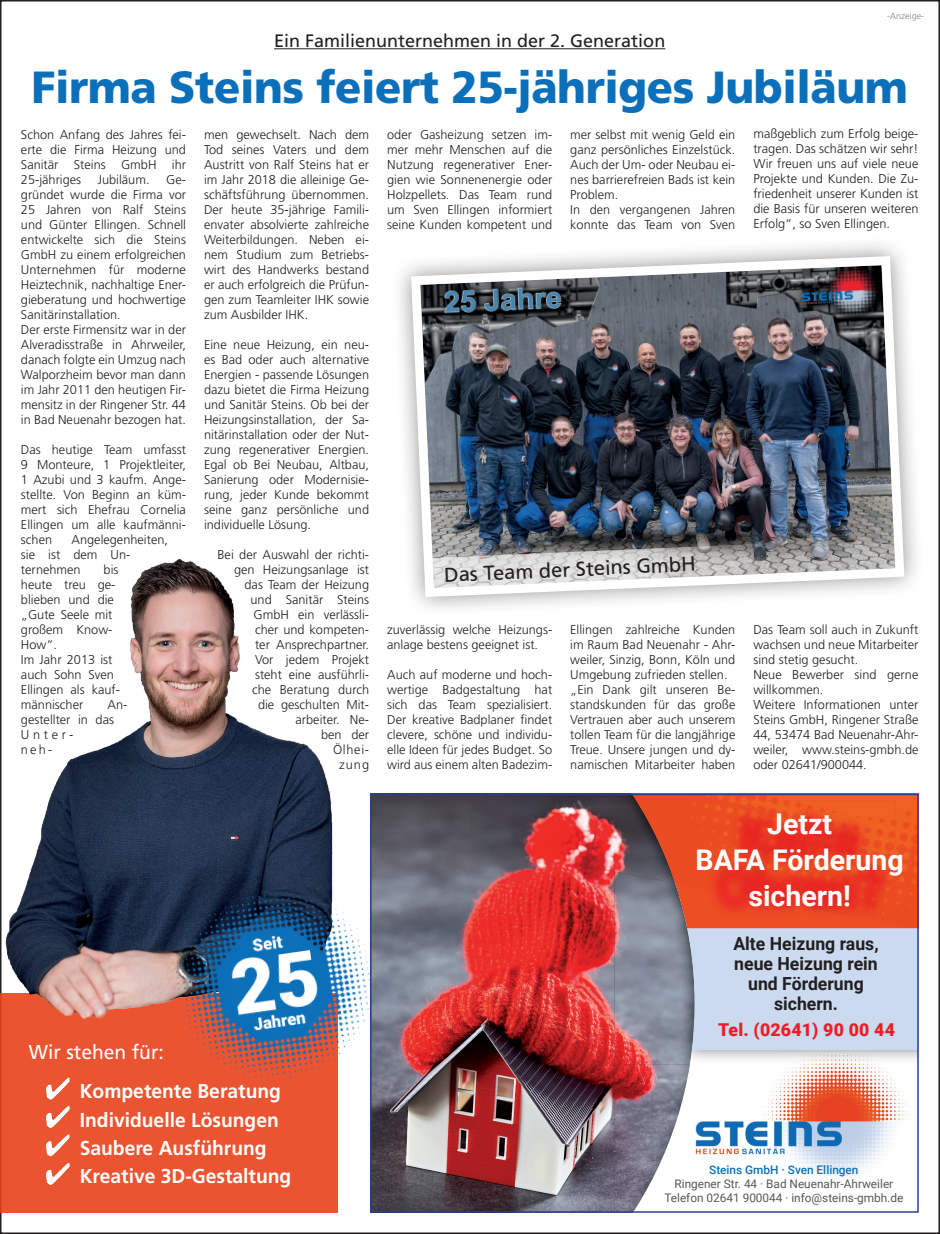
<style>
.page{position:relative;width:940px;height:1234px;background:#fff}
.page>*{position:absolute;margin:0;border:0;box-sizing:border-box;transform-origin:0 0}
.t1{font:900 45px "Frutiger";letter-spacing:-.01em;color:#0b6fb9;scale:.96 1}
.t2{font:700 28.5px/36px "Roboto";color:#fff;text-align:center}
.t3{font:700 20.1px/28.3px "Frutiger";color:#fff;scale:.96 1}
.t4{font:20.1px "Frutiger";color:#231f20}
.t5{font:20.1px "Frutiger";color:#fff;scale:.96 1}
.t6{font:700 18px/20.2px "Roboto";color:#231f20;text-align:center}
.t7{font:18px "Frutiger";color:#231f20}
.t8{font:900 17.7px "Roboto";letter-spacing:.01em;color:#ec1d25}
.t9{font:300 12.75px/15px "Frutiger";color:#231f20}
.t10{font:11.85px/14.2px "Roboto";color:#57585a;text-align:center}
.t11{font:300 9px "Frutiger";color:#808285}
.s1{font-weight:500;color:#0b6fb9}
.s2{color:#0b6fb9}
</style>
<div class="page">
<hr style="left:274px;top:48px;width:391px;height:1px;background:#231f20">
<div style="left:0;top:993px;width:338px;height:219px;background:#eb5431"></div>
<img style="left:46px;top:1077px;width:24px;height:22px">
<img style="left:46px;top:1106px;width:24px;height:21px">
<img style="left:46px;top:1134px;width:24px;height:22px">
<img style="left:46px;top:1163px;width:24px;height:21px">
<img style="left:0;top:549px;width:333px;height:501px">
<img style="left:146px;top:869px;width:224px;height:213px">
<img style="left:372px;top:795px;width:243px;height:415px">
<img style="left:615px;top:1063px;width:12px;height:147px">
<svg style="left:627px;top:1063px;width:57px;height:147px"></svg>
<img style="left:615px;top:882px;width:75px;height:181px">
<img style="left:690px;top:1049px;width:226px;height:13px">
<svg style="left:627px;top:944px;width:289px;height:105px;background:#bbc8db"></svg>
<img style="left:684px;top:1063px;width:227px;height:116px">
<img style="left:773px;top:1053px;width:143px;height:9px">
<img style="left:589px;top:795px;width:26px;height:76px">
<img style="left:615px;top:795px;width:12px;height:87px">
<svg style="left:627px;top:793px;width:292px;height:151px;background:#a7a8bb"></svg>
<img style="left:632px;top:795px;width:284px;height:133px">
<img style="left:705px;top:800px;width:190px;height:120px">
<div style="left:391px;top:236px;width:533px;height:381px;background:#231f20;opacity:.5"></div>
<img style="left:406px;top:251px;width:503px;height:350px">
<svg style="left:429px;top:537px;width:469px;height:53px"></svg>
<p class="t11" style="left:887px;top:11px;width:38px">-Anzeige-</p>
<h3 class="t7" style="left:274px;top:30px;width:393px">Ein Familienunternehmen in der 2. Generation</h3>
<h1 class="t1" style="left:31px;top:60px;width:914px">Firma Steins feiert 25-jähriges Jubiläum</h1>
<p class="t9" style="left:21px;top:127px;width:167px;text-align:justify">Schon Anfang des Jahres fei&shy;erte die Firma Heizung und Sanitär Steins GmbH ihr 25-jähriges</p>
<p class="t9" style="left:98px;top:172px;width:53px">Jubiläum.</p>
<p class="t9" style="left:21px;top:172px;width:167px;text-indent:145px">Ge&shy;gründet wurde die Firma vor<br>25 Jahren von Ralf Steins und Günter Ellingen. Schnell entwickelte sich die Steins<br>GmbH zu einem erfolgreichen<br>Unternehmen für moderne<br>Heiztechnik, nachhaltige Ener&shy;gieberatung und hochwertige<br>Sanitärinstallation.<br>Der erste Firmensitz war in der<br>Alveradisstraße in Ahrweiler, danach folgte ein Umzug nach<br>Walporzheim bevor man dann im Jahr 2011 den heutigen Fir&shy;mensitz in der Ringener Str. 44 in Bad Neuenahr bezogen hat.</p>
<p class="t9" style="left:21px;top:442px;width:167px;text-align:justify">Das heutige Team umfasst 9 Monteure, 1 Projektleiter, 1 Azubi und 3 kaufm. Ange&shy;stellte. Von Beginn an küm&shy;mert sich Ehefrau Cornelia Ellingen um alle kaufmänni&shy;schen</p>
<p class="t9" style="left:21px;top:532px;width:149px;text-indent:51px">Angelegenheiten, sie ist dem Un&shy;ternehmen</p>
<p class="t9" style="left:21px;top:562px;width:101px;text-indent:83px">bis heute treu ge&shy;blieben und die „Gute Seele mit großem Know-<br>How“.<br>Im Jahr 2013 ist auch Sohn Sven<br>Ellingen als kauf&shy;männischer</p>
<p class="t9" style="left:21px;top:697px;width:108px;text-indent:87px">An&shy;gestellter in das<br>Unter-<br>neh-</p>
<p class="t9" style="left:204px;top:127px;width:166px;text-align:justify">men gewechselt. Nach dem Tod seines Vaters und dem Austritt von Ralf Steins hat er im Jahr 2018 die alleinige Ge&shy;schäftsführung übernommen.<br>Der heute 35-jährige Famili&shy;envater absolvierte zahlreiche Weiterbildungen. Neben ei&shy;nem Studium zum Betriebs&shy;wirt des Handwerks bestand er auch erfolgreich die Prüfun&shy;gen zum Teamleiter IHK sowie zum Ausbilder IHK.</p>
<p class="t9" style="left:204px;top:337px;width:166px;text-align:justify">Eine neue Heizung, ein neu&shy;es Bad oder auch alternative Energien - passende Lösungen dazu bietet die Firma Heizung und Sanitär Steins. Ob bei der Heizungsinstallation, der Sa&shy;nitärinstallation oder der Nut&shy;zung regenerativer Energien.<br>Egal ob Bei Neubau, Altbau, Sanierung oder Modernisie&shy;rung, jeder Kunde bekommt seine ganz persönliche und individuelle Lösung.</p>
<p class="t9" style="left:217px;top:547px;width:153px;text-align:right">Bei der Auswahl der richti&shy;gen Heizungsanlage ist das Team der Heizung<br>und Sanitär Steins<br>GmbH ein verlässli-<br>cher und kompeten-<br>ter Ansprechpartner.<br>Vor jedem Projekt<br>steht eine ausführli-<br>che Beratung durch<br>die geschulten Mit&shy;arbeiter. Ne-<br>ben der<br>Ölhei-<br>zung</p>
<h3 class="t5" style="left:29px;top:1039px;width:142px">Wir stehen für:</h3>
<h3 class="t3" style="left:80px;top:1076px;width:222px">Kompetente Beratung<br>Individuelle Lösungen<br>Saubere Ausführung<br>Kreative 3D-Gestaltung</h3>
<p class="t9" style="left:387px;top:127px;width:167px;text-align:justify">oder Gasheizung setzen im&shy;mer mehr Menschen auf die Nutzung regenerativer Ener&shy;gien wie Sonnenenergie oder Holzpellets. Das Team rund um Sven Ellingen informiert seine Kunden kompetent und</p>
<p class="t9" style="left:570px;top:127px;width:167px">mer selbst mit wenig Geld ein ganz persönliches Einzelstück.<br>Auch der Um- oder Neubau ei&shy;nes barrierefreien Bads ist kein<br>Problem.<br>In den vergangenen Jahren konnte das Team von Sven</p>
<p class="t9" style="left:753px;top:126px;width:167px;text-align:justify">maßgeblich zum Erfolg beige&shy;tragen. Das schätzen wir sehr!<br>Wir freuen uns auf viele neue Projekte und Kunden. Die Zu&shy;friedenheit unserer Kunden ist die Basis für unseren weiteren Erfolg“, so Sven Ellingen.</p>
<h3 class="t4" style="left:443px;top:564px;width:253px;rotate:-3deg">Das Team der Steins GmbH</h3>
<p class="t9" style="left:387px;top:622px;width:167px">zuverlässig welche Heizungs&shy;anlage bestens geeignet ist.</p>
<p class="t9" style="left:387px;top:667px;width:167px;text-align:justify">Auch auf moderne und hoch&shy;wertige Badgestaltung hat sich das Team spezialisiert.<br>Der kreative Badplaner findet clevere, schöne und individu&shy;elle Ideen für jedes Budget. So wird aus einem alten Badezim-</p>
<p class="t9" style="left:570px;top:621px;width:167px">Ellingen zahlreiche Kunden im Raum Bad Neuenahr - Ahr&shy;weiler, Sinzig, Bonn, Köln und<br>Umgebung zufrieden stellen. „Ein Dank gilt unseren Be&shy;standskunden für das große<br>Vertrauen aber auch unserem tollen Team für die langjährige<br>Treue. Unsere jungen und dy&shy;namischen Mitarbeiter haben</p>
<p class="t9" style="left:753px;top:621px;width:167px">Das Team soll auch in Zukunft wachsen und neue Mitarbeiter sind stetig gesucht.<br>Neue Bewerber sind gerne willkommen.<br>Weitere Informationen unter<br>Steins GmbH, Ringener Straße<br>44, 53474 Bad Neuenahr-Ahr&shy;weiler, www.steins-gmbh.de oder 02641/900044.</p>
<h2 class="t2" style="left:695px;top:804px;width:210px">Jetzt<br>BAFA Förderung sichern!</h2>
<h3 class="t6" style="left:733px;top:932px;width:147px">Alte Heizung raus, neue Heizung rein und Förderung sichern.</h3>
<h3 class="t8" style="left:718px;top:1017px;width:178px">Tel. (02641) 90 00 44</h3>
<p class="t10" style="left:664px;top:1161px;width:240px"><span class="s1">Steins GmbH · Sven Ellingen<br></span>Ringener Str. 44 <span class="s2">·</span> Bad Neuenahr-Ahrweiler<br>Telefon 02641 900044 <span class="s2">·</span> info@steins-gmbh.de</p>
</div>
